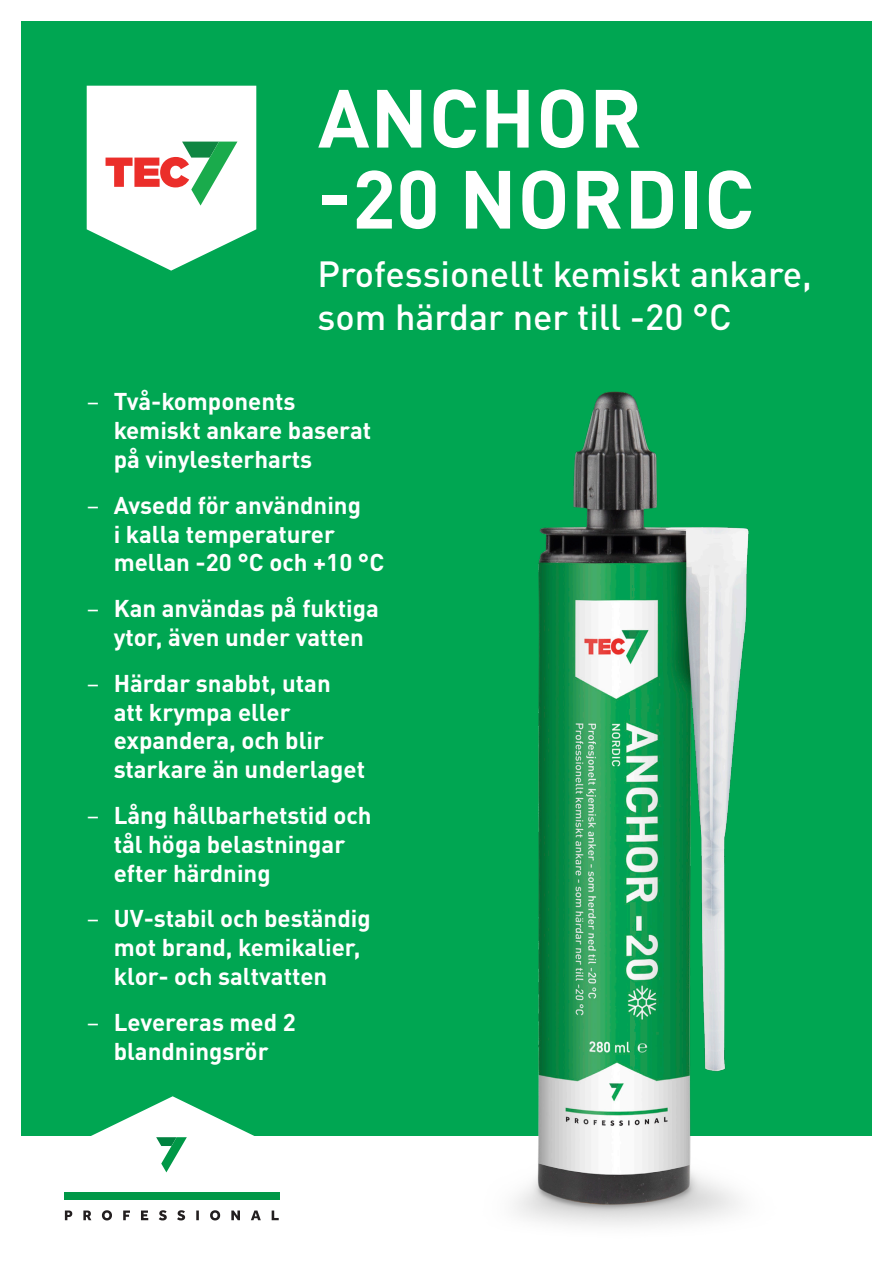
<style>
.page{position:relative;width:893px;height:1263px;background:#fff}
.page>*{position:absolute;margin:0;border:0;box-sizing:border-box;transform-origin:0 0}
.Produkttittel{font:700 81px/81px "DIN Pro";letter-spacing:.01em;color:#fff}
.Produktbeskrivelse{font:500 36px/43.2px "DIN Pro";color:#fff}
.t1{font:700 24px/28.8px "DIN Pro";color:#fff}
.s1{font-weight:400}
</style>
<div class="page">
<div style="left:21px;top:21px;width:851px;height:1114px;background:#00a652"></div>
<svg style="left:87px;top:86px;width:169px;height:185px;background:#d6e5d8"></svg>
<div style="left:64px;top:1193px;width:215px;height:7px;background:#009847"></div>
<svg style="left:88px;top:1096px;width:169px;height:77px"></svg>
<svg style="left:65px;top:1210px;width:214px;height:10px"></svg>
<img style="left:381px;top:391px;width:491px;height:835px">
<p class="Produkttittel" style="left:317px;top:68px;width:438px">ANCHOR -20 NORDIC</p>
<p class="Produktbeskrivelse" style="left:317px;top:248px;width:496px">Professionellt kemiskt ankare, som härdar ner till -20 °C</p>
<p class="t1" style="left:114px;top:384px;width:259px;text-indent:-27px"><span class="s1">–</span> Två-komponents kemiskt ankare baserat på vinylesterharts</p>
<p class="t1" style="left:114px;top:488px;width:272px;text-indent:-27px"><span class="s1">–</span> Avsedd för användning<br>i kalla temperaturer mellan -20 °C och +10 °C</p>
<p class="t1" style="left:87px;top:591px;width:294px;text-align:center"><span class="s1">–</span> Kan användas på fuktiga ytor, även under vatten</p>
<p class="t1" style="left:114px;top:666px;width:253px;text-indent:-27px"><span class="s1">–</span> Härdar snabbt, utan att krympa eller expandera, och blir starkare än underlaget</p>
<p class="t1" style="left:114px;top:798px;width:259px;text-indent:-27px"><span class="s1">–</span> Lång hållbarhetstid och tål höga belastningar efter härdning</p>
<p class="t1" style="left:114px;top:901px;width:259px;text-indent:-27px"><span class="s1">–</span> UV-stabil och beständig mot brand, kemikalier, klor- och saltvatten</p>
<p class="t1" style="left:87px;top:1005px;width:211px;text-align:center"><span class="s1">–</span> Levereras med 2 blandningsrör</p>
</div>
